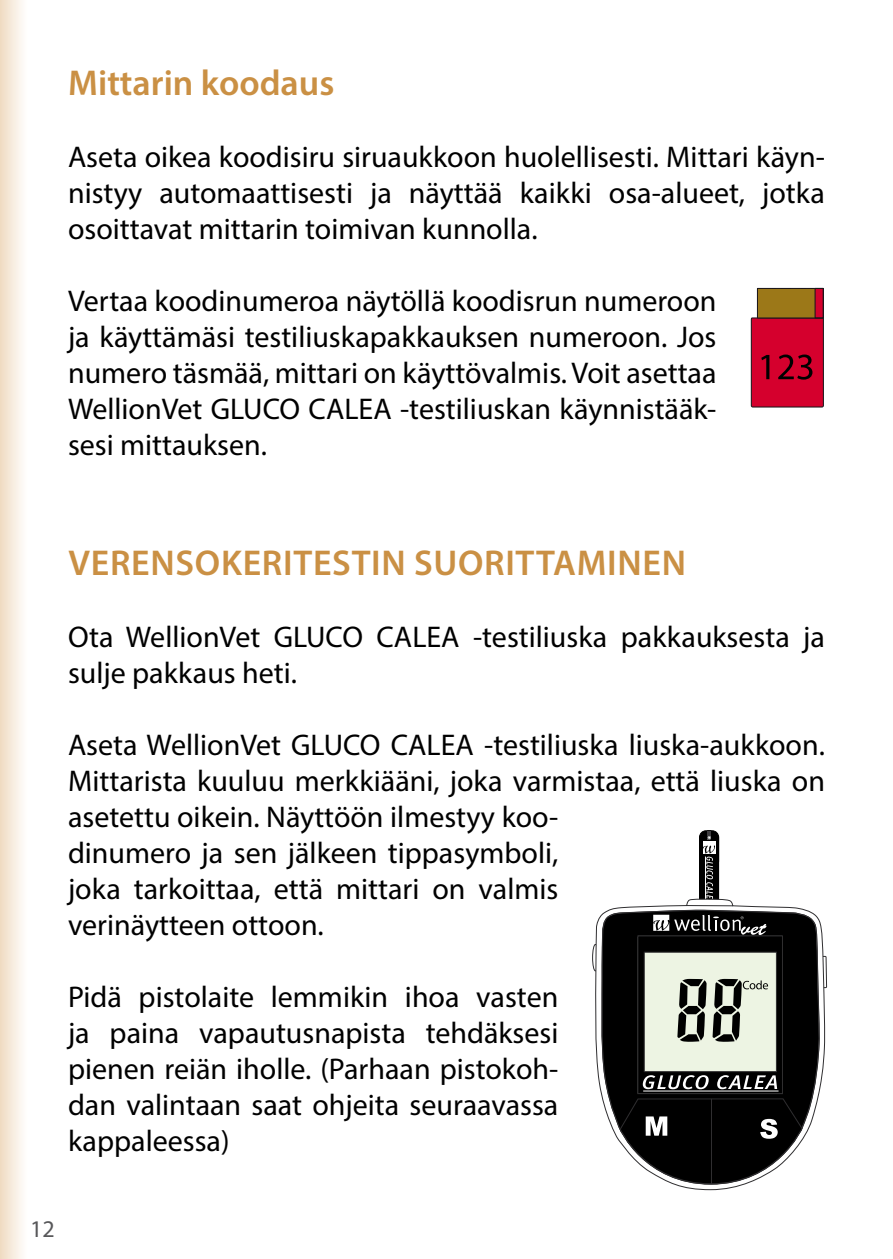
<style>
.page{position:relative;width:893px;height:1259px;background:#fff}
.page>*{position:absolute;margin:0;border:0;box-sizing:border-box;transform-origin:0 0}
.t1{font:600 36px "Myriad Pro";letter-spacing:.02em;color:#ca9044}
.t2{font:600 36px "Myriad Pro";color:#ca9044}
.t3{font:30px/36px "Myriad Pro";color:#000;text-align:justify}
.t4{font:24px "Myriad Pro";color:#58585a}
</style>
<div class="page">
<svg style="left:0;top:0;width:22px;height:1259px;background:#f5e9d9"></svg>
<div style="left:592px;top:944px;width:6px;height:27px;border:1px solid #2f2e30;border-radius:50%"></div>
<div style="left:821px;top:956px;width:6px;height:32px;border:1px solid #2f2e30"></div>
<svg style="left:594px;top:907px;width:231px;height:283px"></svg>
<svg style="left:600px;top:910px;width:220px;height:274px"></svg>
<svg style="left:620px;top:830px;width:182px;height:354px"></svg>
<div style="left:758px;top:288px;width:56px;height:30px;background:#9c7818"></div>
<div style="left:815px;top:288px;width:8px;height:30px;background:#d5002d"></div>
<div style="left:757px;top:288px;width:67px;height:30px;border:1px solid #1b171b"></div>
<svg style="left:750px;top:317px;width:74px;height:91px;background:#bf062d"></svg>
<p class="t2" style="left:68px;top:60px;width:268px">MITTARIN KOODAUS</p>
<p class="t3" style="left:68px;top:139px;width:758px">Aseta oikea koodisiru siruaukkoon huolellisesti. Mittari käyn&shy;nistyy automaattisesti ja näyttää kaikki osa-alueet, jotka osoittavat mittarin toimivan kunnolla.</p>
<p class="t3" style="left:68px;top:283px;width:650px">Vertaa koodinumeroa näytöllä koodisrun numeroon ja käyttämäsi testiliuskapakkauksen numeroon. Jos numero täsmää, mittari on käyttövalmis. Voit asettaa WellionVet GLUCO CALEA -testiliuskan käynnistääk&shy;sesi mittauksen.</p>
<p class="t1" style="left:68px;top:539px;width:619px">VERENSOKERITESTIN SUORITTAM INEN</p>
<p class="t3" style="left:68px;top:618px;width:758px">Ota WellionVet GLUCO CALEA -testiliuska pakkauksesta ja sulje pakkaus heti.</p>
<p class="t3" style="left:68px;top:726px;width:758px;text-align:left">Aseta WellionVet GLUCO CALEA -testiliuska liuska-aukkoon.<br>Mittarista kuuluu merkkiääni, joka varmistaa, että liuska on asetettu oikein. Näyttöön ilmestyy koo-<br>dinumero ja sen jälkeen tippasymboli,<br>joka tarkoittaa, että mittari on valmis<br>verinäytteen ottoon.</p>
<p class="t3" style="left:68px;top:978px;width:492px">Pidä pistolaite lemmikin ihoa vasten ja paina vapautusnapista tehdäksesi pienen reiän iholle. (Parhaan pistokoh&shy;dan valintaan saat ohjeita seuraavassa kappaleessa)</p>
<p class="t4" style="left:30px;top:1213px;width:26px">12</p>
</div>
